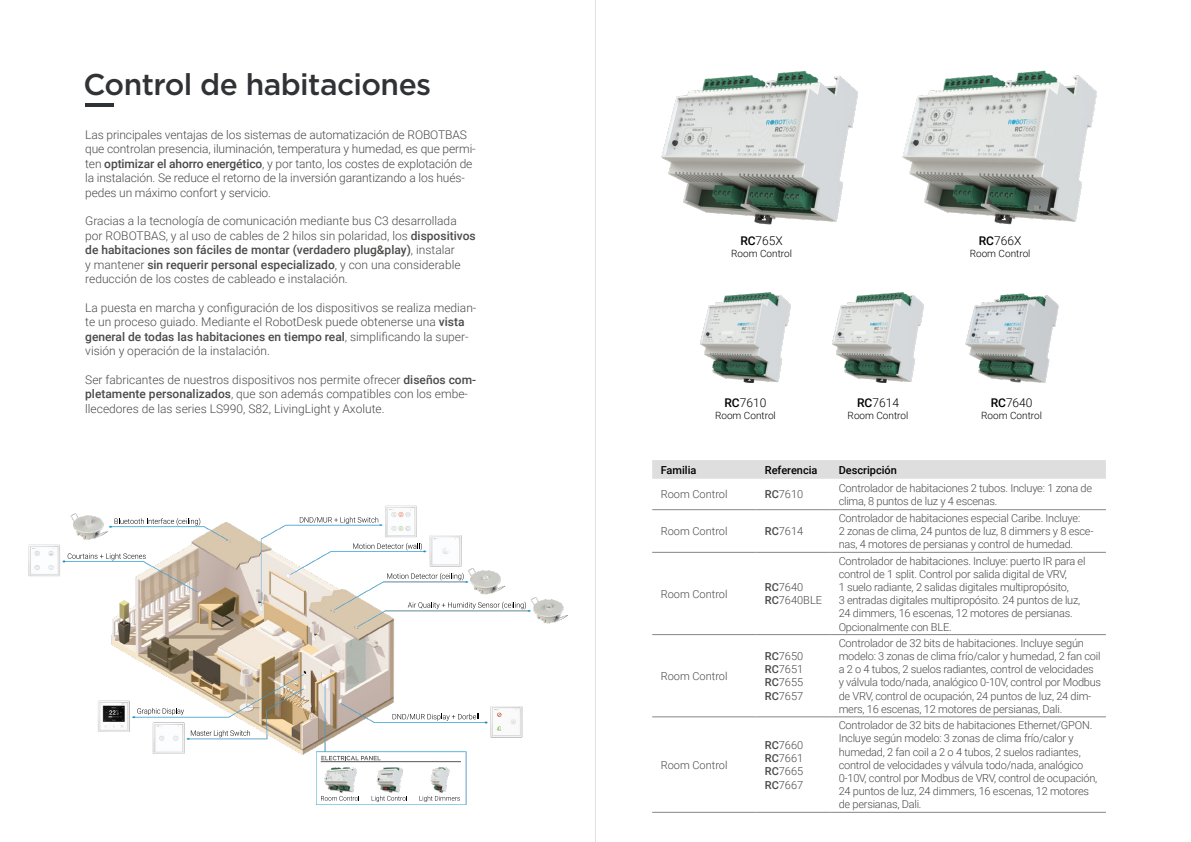
<style>
.page{position:relative;width:1191px;height:842px;background:#fff}
.page>*{position:absolute;margin:0;border:0;box-sizing:border-box;transform-origin:0 0}
.t1{font:500 30px "Gotham";letter-spacing:-.02em;color:#303235}
.t2{font:300 12px/14.4px "Roboto";color:#4b4a49}
.t3{font:300 12px "Roboto";color:#000}
.t4{font:300 11px/13.2px "Roboto";letter-spacing:-.02em;color:#4a4a49}
.t5{font:300 11px/13.2px "Roboto";color:#4a4a49}
.t6{font:500 11px "Roboto";color:#000}
.t7{font:300 10px "Roboto";color:#000}
.s1{font-weight:500}
</style>
<div class="page">
<hr style="left:85px;top:103px;width:29px;height:4px;background:#2f3234">
<div style="left:652px;top:460px;width:454px;height:19px;background:#dfdedf"></div>
<hr style="left:652px;top:509px;width:104px;height:1px;background:#878587">
<hr style="left:756px;top:509px;width:74px;height:1px;background:#878587">
<hr style="left:830px;top:509px;width:276px;height:1px;background:#878587">
<hr style="left:652px;top:552px;width:104px;height:1px;background:#878587">
<hr style="left:756px;top:552px;width:74px;height:1px;background:#878587">
<hr style="left:830px;top:552px;width:276px;height:1px;background:#878587">
<hr style="left:652px;top:634px;width:104px;height:1px;background:#878587">
<hr style="left:756px;top:634px;width:74px;height:1px;background:#878587">
<hr style="left:830px;top:634px;width:276px;height:1px;background:#878587">
<hr style="left:652px;top:717px;width:104px;height:1px;background:#878587">
<hr style="left:756px;top:717px;width:74px;height:1px;background:#878587">
<hr style="left:830px;top:717px;width:276px;height:1px;background:#878587">
<hr style="left:652px;top:812px;width:104px;height:1px;background:#878587">
<hr style="left:756px;top:812px;width:74px;height:1px;background:#878587">
<hr style="left:830px;top:812px;width:276px;height:1px;background:#878587">
<img style="left:661px;top:71px;width:197px;height:154px">
<img style="left:902px;top:70px;width:195px;height:155px">
<img style="left:28px;top:505px;width:539px;height:300px">
<svg style="left:408px;top:602px;width:118px;height:7px"></svg>
<svg style="left:387px;top:573px;width:76px;height:7px"></svg>
<svg style="left:353px;top:543px;width:69px;height:7px"></svg>
<svg style="left:300px;top:517px;width:78px;height:7px"></svg>
<svg style="left:191px;top:730px;width:59px;height:7px"></svg>
<svg style="left:137px;top:708px;width:47px;height:7px"></svg>
<svg style="left:392px;top:714px;width:87px;height:7px"></svg>
<svg style="left:321px;top:756px;width:59px;height:4px"></svg>
<svg style="left:321px;top:796px;width:39px;height:5px"></svg>
<svg style="left:419px;top:796px;width:41px;height:6px"></svg>
<svg style="left:372px;top:796px;width:35px;height:6px"></svg>
<hr style="left:321px;top:761px;width:140px;height:1px;background:#575756">
<svg style="left:115px;top:518px;width:85px;height:8px"></svg>
<svg style="left:68px;top:553px;width:78px;height:7px"></svg>
<hr style="left:595px;top:0;width:1px;height:842px;background:#e2e1e2">
<img style="left:700px;top:293px;width:90px;height:89px">
<img style="left:833px;top:293px;width:90px;height:89px">
<img style="left:965px;top:293px;width:93px;height:90px">
<h1 class="t1" style="left:83px;top:65px;width:349px">Control de habitaciones</h1>
<p class="t2" style="left:85px;top:127px;width:392px">Las principales ventajas de los sistemas de automatización de ROBOTBAS que controlan presencia, iluminación, temperatura y humedad, es que permi&shy;ten <span class="s1">optimizar el ahorro energético</span>, y por tanto, los costes de explotación de la instalación. Se reduce el retorno de la inversión garantizando a los hués&shy;pedes un máximo confort y servicio.</p>
<p class="t2" style="left:85px;top:213px;width:392px">Gracias a la tecnología de comunicación mediante bus C3 desarrollada por ROBOTBAS, y al uso de cables de 2 hilos sin polaridad, los <span class="s1">dispositivos de habitaciones son fáciles de montar (verdadero plug&amp;play)</span>, instalar<br>y mantener <span class="s1">sin requerir personal especializado</span>, y con una considerable reducción de los costes de cableado e instalación.</p>
<p class="t2" style="left:85px;top:300px;width:392px">La puesta en marcha y configuración de los dispositivos se realiza median&shy;te un proceso guiado. Mediante el RobotDesk puede obtenerse una <span class="s1">vista general de todas las habitaciones en tiempo real</span>, simplificando la super&shy;visión y operación de la instalación.</p>
<p class="t2" style="left:85px;top:372px;width:392px">Ser fabricantes de nuestros dispositivos nos permite ofrecer <span class="s1">diseños com&shy;pletamente personalizados</span>, que son además compatibles con los embe&shy;llecedores de las series LS990, S82, LivingLight y Axolute.</p>
<p class="t3" style="left:740px;top:232px;width:44px"><span class="s1">RC</span>765X</p>
<p class="t7" style="left:731px;top:246px;width:62px">Room Control</p>
<p class="t3" style="left:724px;top:394px;width:43px"><span class="s1">RC</span>7610</p>
<p class="t7" style="left:715px;top:408px;width:62px">Room Control</p>
<p class="t3" style="left:857px;top:394px;width:43px"><span class="s1">RC</span>7614</p>
<p class="t7" style="left:847px;top:408px;width:62px">Room Control</p>
<p class="t3" style="left:978px;top:232px;width:44px"><span class="s1">RC</span>766X</p>
<p class="t7" style="left:969px;top:246px;width:62px">Room Control</p>
<p class="t3" style="left:990px;top:394px;width:43px"><span class="s1">RC</span>7640</p>
<p class="t7" style="left:981px;top:408px;width:62px">Room Control</p>
<p class="t6" style="left:660px;top:462px;width:37px">Familia</p>
<p class="t6" style="left:765px;top:462px;width:54px">Referencia</p>
<p class="t6" style="left:838px;top:462px;width:60px">Descripción</p>
<p class="t5" style="left:660px;top:487px;width:68px">Room Control</p>
<p class="t4" style="left:765px;top:487px;width:40px"><span class="s1">RC</span>7610</p>
<p class="t4" style="left:838px;top:481px;width:255px">Controlador de habitaciones 2 tubos. Incluye: 1 zona de clima, 8 puntos de luz y 4 escenas.</p>
<p class="t5" style="left:660px;top:524px;width:68px">Room Control</p>
<p class="t4" style="left:765px;top:524px;width:40px"><span class="s1">RC</span>7614</p>
<p class="t4" style="left:838px;top:511px;width:256px">Controlador de habitaciones especial Caribe. Incluye:<br>2 zonas de clima, 24 puntos de luz, 8 dimmers y 8 esce&shy;nas, 4 motores de persianas y control de humedad.</p>
<p class="t5" style="left:660px;top:587px;width:68px">Room Control</p>
<p class="t5" style="left:765px;top:580px;width:59px"><span class="s1">RC</span>7640<br><span class="s1">RC</span>7640BLE</p>
<p class="t5" style="left:660px;top:669px;width:68px">Room Control</p>
<p class="t5" style="left:660px;top:758px;width:68px">Room Control</p>
<p class="t4" style="left:765px;top:649px;width:40px;text-align:justify"><span class="s1">RC</span>7650<br><span class="s1">RC</span>7651<br><span class="s1">RC</span>7655<br><span class="s1">RC</span>7657</p>
<p class="t4" style="left:765px;top:738px;width:40px;text-align:justify"><span class="s1">RC</span>7660<br><span class="s1">RC</span>7661<br><span class="s1">RC</span>7665<br><span class="s1">RC</span>7667</p>
<p class="t4" style="left:838px;top:554px;width:248px">Controlador de habitaciones. Incluye: puerto IR para el control de 1 split. Control por salida digital de VRV,<br>1 suelo radiante, 2 salidas digitales multipropósito,<br>3 entradas digitales multipropósito. 24 puntos de luz, 24 dimmers, 16 escenas, 12 motores de persianas.<br>Opcionalmente con BLE.</p>
<p class="t4" style="left:838px;top:636px;width:264px">Controlador de 32 bits de habitaciones. Incluye según modelo: 3 zonas de clima frío/calor y humedad, 2 fan coil a 2 o 4 tubos, 2 suelos radiantes, control de velocidades y válvula todo/nada, analógico 0-10V, control por Modbus de VRV, control de ocupación, 24 puntos de luz, 24 dim&shy;mers, 16 escenas, 12 motores de persianas, Dali.</p>
<p class="t4" style="left:838px;top:718px;width:260px">Controlador de 32 bits de habitaciones Ethernet/GPON.<br>Incluye según modelo: 3 zonas de clima frío/calor y humedad, 2 fan coil a 2 o 4 tubos, 2 suelos radiantes, control de velocidades y válvula todo/nada, analógico 0-10V, control por Modbus de VRV, control de ocupación, 24 puntos de luz, 24 dimmers, 16 escenas, 12 motores de persianas, Dali.</p>
</div>
